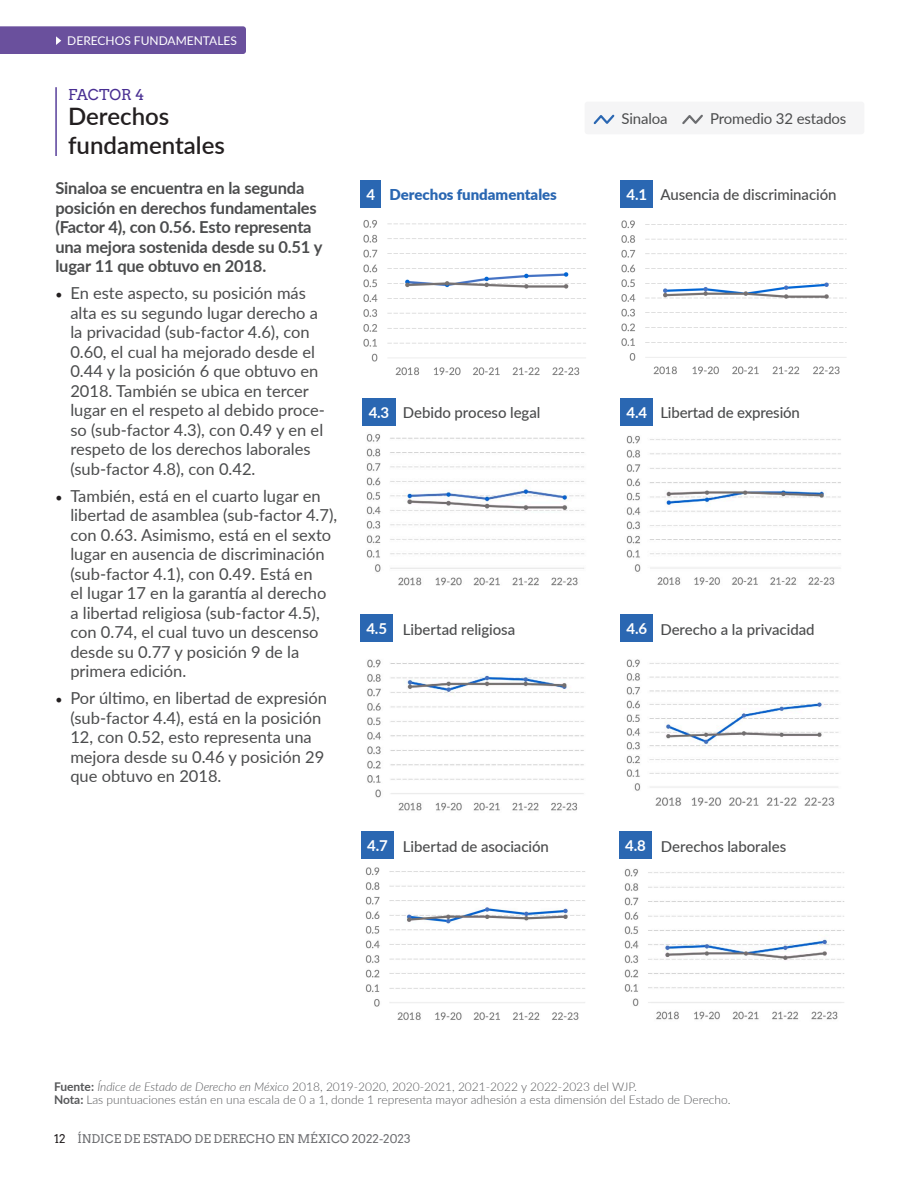
<style>
.page{position:relative;width:918px;height:1188px;background:#fff}
.page>*{position:absolute;margin:0;border:0;box-sizing:border-box;transform-origin:0 0}
.t1{font:600 24px/28.8px "Lato";color:#231f20}
.t2{font:16.5px/19.5px "Lato";color:#4b4c4d}
.t3{font:700 16.5px/19.5px "Lato";letter-spacing:-.01em;color:#4b4c4d}
.t4{font:500 15px "Lato";letter-spacing:-.005em;color:#4b4c4d}
.t5{font:15px "Lato";letter-spacing:-.01em;color:#4b4c4d}
.t6{font:900 15px "Lato";color:#2a67b2}
.t7{font:15px "Arvo";color:#482e92}
.t8{font:700 15px "Lato";color:#fff}
.t9{font:300 12px/13.5px "Lato";color:#57585a}
.t10{font:12px "Arvo";color:#6c6d70}
.t11{font:12px "Lato";color:#fff}
.s1{font-family:"Minion Pro";font-size:18px;color:#231f20}
.s2{font-weight:700;color:#fff}
.s3{font-weight:700}
.s4{font-style:italic}
.s5{color:#231f20}
</style>
<div class="page">
<hr style="left:55px;top:87px;width:2px;height:69px;background:#482e92">
<div style="left:361px;top:831px;width:33px;height:27px;background:#2a67b2"></div>
<div style="left:619px;top:831px;width:33px;height:27px;background:#2a67b2"></div>
<div style="left:360px;top:614px;width:33px;height:27px;background:#2a67b2"></div>
<div style="left:363px;top:398px;width:33px;height:27px;background:#2a67b2"></div>
<div style="left:360px;top:180px;width:21px;height:27px;background:#2a67b2"></div>
<div style="left:621px;top:180px;width:32px;height:27px;background:#2a67b2"></div>
<div style="left:621px;top:398px;width:32px;height:27px;background:#2a67b2"></div>
<div style="left:621px;top:614px;width:32px;height:27px;background:#2a67b2"></div>
<div style="left:0;top:26px;width:246px;height:28px;background:#6a509d"></div>
<div style="left:585px;top:102px;width:279px;height:32px;background:#f5f5f6;border-radius:3px"></div>
<svg style="left:593px;top:114px;width:22px;height:11px"></svg>
<svg style="left:682px;top:114px;width:21px;height:10px"></svg>
<img style="left:365px;top:867px;width:220px;height:153px">
<img style="left:624px;top:868px;width:221px;height:152px">
<img style="left:367px;top:659px;width:217px;height:152px">
<img style="left:626px;top:659px;width:213px;height:147px">
<img style="left:366px;top:434px;width:219px;height:152px">
<img style="left:626px;top:435px;width:215px;height:150px">
<img style="left:363px;top:220px;width:223px;height:156px">
<img style="left:621px;top:220px;width:226px;height:155px">
<p class="t11" style="left:67px;top:32px;width:171px">DERECHOS FUNDAMENTALES</p>
<p class="t7" style="left:68px;top:85px;width:78px">FACTOR 4</p>
<h1 class="t1" style="left:68px;top:101px;width:158px">Derechos fundamentales</h1>
<p class="t3" style="left:55px;top:178px;width:269px">Sinaloa se encuentra en la segunda posición en derechos fundamentales (Factor 4), con 0.56. Esto representa una mejora sostenida desde su 0.51 y lugar 11 que obtuvo en 2018.</p>
<p class="t2" style="left:70px;top:283px;width:256px;text-indent:-15px"><span class="s1">•</span> En este aspecto, su posición más alta es su segundo lugar derecho a la privacidad (sub-factor 4.6), con 0.60, el cual ha mejorado desde el 0.44 y la posición 6 que obtuvo en 2018. También se ubica en tercer lugar en el respeto al debido proce&shy;so (sub-factor 4.3), con 0.49 y en el respeto de los derechos laborales (sub-factor 4.8), con 0.42.</p>
<p class="t2" style="left:70px;top:485px;width:268px;text-indent:-15px"><span class="s1">•</span> También, está en el cuarto lugar en libertad de asamblea (sub-factor 4.7), con 0.63. Asimismo, está en el sexto lugar en ausencia de discriminación (sub-factor 4.1), con 0.49. Está en<br>el lugar 17 en la garantía al derecho a libertad religiosa (sub-factor 4.5), con 0.74, el cual tuvo un descenso desde su 0.77 y posición 9 de la primera edición.</p>
<p class="t2" style="left:70px;top:688px;width:258px;text-indent:-15px"><span class="s1">•</span> Por último, en libertad de expresión (sub-factor 4.4), está en la posición<br>12, con 0.52, esto representa una mejora desde su 0.46 y posición 29 que obtuvo en 2018.</p>
<p class="t5" style="left:622px;top:108px;width:48px">Sinaloa</p>
<p class="t5" style="left:710px;top:108px;width:138px">Promedio 32 estados</p>
<p class="t6" style="left:366px;top:183px;width:192px"><span class="s2">4</span> Derechos fundamentales</p>
<p class="t4" style="left:627px;top:184px;width:212px"><span class="s2">4.1</span> Ausencia de discriminación</p>
<p class="t4" style="left:369px;top:401px;width:173px"><span class="s2">4.3</span> Debido proceso legal</p>
<p class="t4" style="left:366px;top:618px;width:150px"><span class="s2">4.5</span> Libertad religiosa</p>
<p class="t8" style="left:627px;top:401px;width:22px">4.4</p>
<p class="t4" style="left:660px;top:401px;width:141px">Libertad de expresión</p>
<p class="t8" style="left:627px;top:617px;width:22px">4.6</p>
<p class="t4" style="left:660px;top:618px;width:156px">Derecho a la privacidad</p>
<p class="t4" style="left:367px;top:835px;width:183px"><span class="s2">4.7</span> Libertad de asociación</p>
<p class="t4" style="left:625px;top:835px;width:162px"><span class="s2">4.8</span> Derechos laborales</p>
<p class="t9" style="left:54px;top:1079px;width:678px"><span class="s3">Fuente:</span> <span class="s4">Índice de Estado de Derecho en México</span> 2018, 2019-2020, 2020-2021, 2021-2022 y 2022-2023 del WJP.<br><span class="s3">Nota:</span> Las puntuaciones están en una escala de 0 a 1, donde 1 representa mayor adhesión a esta dimensión del Estado de Derecho.</p>
<p class="t10" style="left:54px;top:1132px;width:358px"><span class="s5">12</span> ÍNDICE DE ESTADO DE DERECHO EN MÉXICO 2022-2023</p>
</div>
